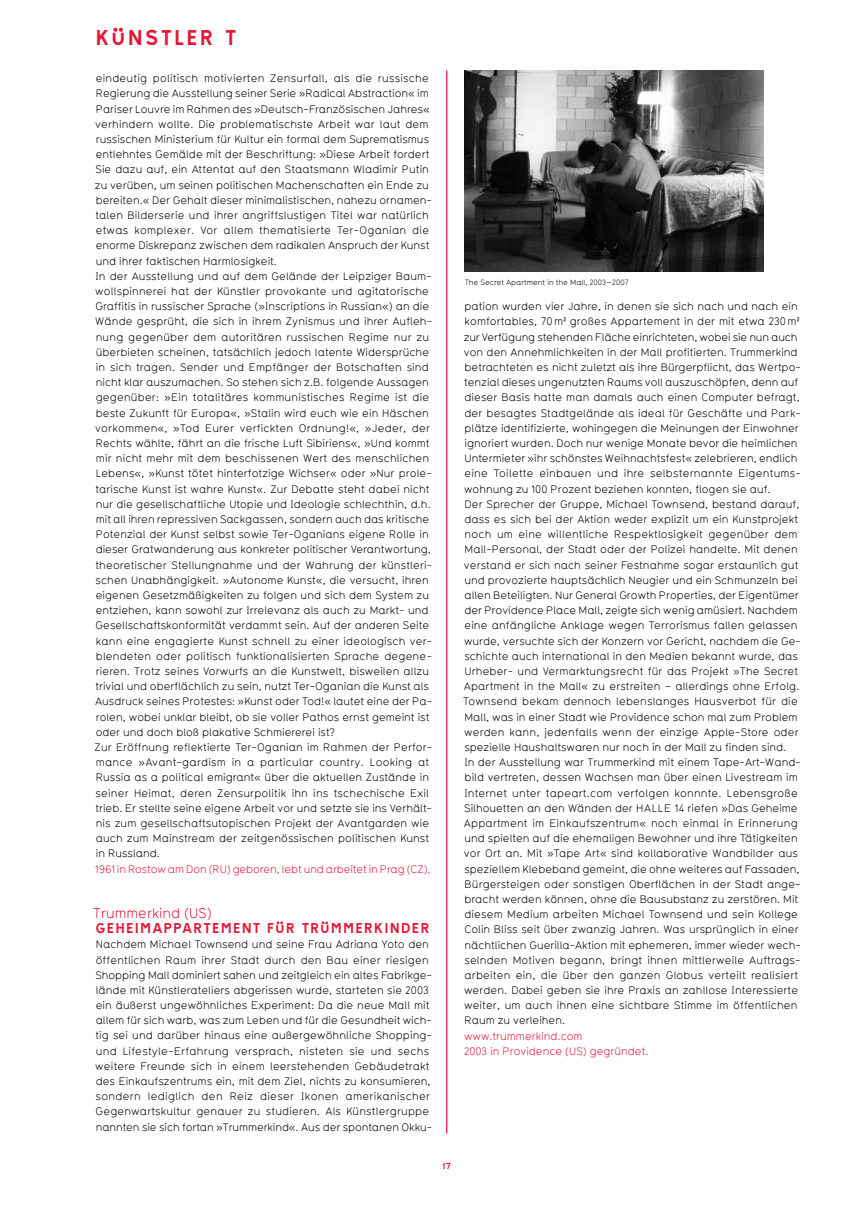
<style>
.page{position:relative;width:851px;height:1205px;background:#fff}
.page>*{position:absolute;margin:0;border:0;box-sizing:border-box;transform-origin:0 0}
.t1{font:18.75px "Tratexvierzehn";color:#e31837}
.t2{font:13.75px "Typ 1451";color:#e31837}
.t3{font:12.5px "Tratexvierzehn";letter-spacing:.085em;color:#e31837}
.t4{font:10.62px/15.2px "Typ 1451";letter-spacing:.005em;color:#000}
.t5{font:10.62px/15.2px "Typ 1451";letter-spacing:-.005em;color:#e31837}
.t6{font:7.5px "Typ 1451";color:#000}
.t7{font:7.5px "Tratex Svart";color:#e31837}
</style>
<div class="page">
<hr style="left:446px;top:70px;width:1px;height:1063px;background:#e31837">
<img style="left:464px;top:70px;width:299px;height:202px">
<h1 class="t1" style="left:96px;top:25px;width:47px">KÜNSTLER</h1>
<h1 class="t1" style="left:225px;top:25px;width:11px">T</h1>
<p class="t4" style="left:95px;top:71px;width:339px">eindeutig politisch motivierten Zensurfall, als die russische Regierung die Ausstellung seiner Serie »Radical Abstraction« im Pariser Louvre im Rahmen des »Deutsch-Französischen Jahres« verhindern wollte. Die problematischste Arbeit war laut dem russischen Ministerium für Kultur ein formal dem Suprematismus entlehntes Gemälde mit der Beschriftung: »Diese Arbeit fordert Sie dazu auf, ein Attentat auf den Staatsmann Wladimir Putin zu verüben, um seinen politischen Machenschaften ein Ende zu bereiten.« Der Gehalt dieser minimalistischen, nahezu ornamen&shy;talen Bilderserie und ihrer angriffslustigen Titel war natürlich etwas komplexer. Vor allem thematisierte Ter-Oganian die enorme Diskrepanz zwischen dem radikalen Anspruch der Kunst und ihrer faktischen Harmlosigkeit.<br>In der Ausstellung und auf dem Gelände der Leipziger Baum&shy;wollspinnerei hat der Künstler provokante und agitatorische Graffitis in russischer Sprache (»Inscriptions in Russian«) an die Wände gesprüht, die sich in ihrem Zynismus und ihrer Aufleh&shy;nung gegenüber dem autoritären russischen Regime nur zu überbieten scheinen, tatsächlich jedoch latente Widersprüche in sich tragen. Sender und Empfänger der Botschaften sind nicht klar auszumachen. So stehen sich z.B. folgende Aussagen gegenüber: »Ein totalitäres kommunistisches Regime ist die beste Zukunft für Europa«, »Stalin wird euch wie ein Häschen vorkommen«, »Tod Eurer verfickten Ordnung!«, »Jeder, der Rechts wählte, fährt an die frische Luft Sibiriens«, »Und kommt mir nicht mehr mit dem beschissenen Wert des menschlichen Lebens«, »Kunst tötet hinterfotzige Wichser« oder »Nur prole&shy;tarische Kunst ist wahre Kunst«. Zur Debatte steht dabei nicht nur die gesellschaftliche Utopie und Ideologie schlechthin, d.h. mit all ihren repressiven Sackgassen, sondern auch das kritische Potenzial der Kunst selbst sowie Ter-Oganians eigene Rolle in dieser Gratwanderung aus konkreter politischer Verantwortung, theoretischer Stellungnahme und der Wahrung der künstleri&shy;schen Unabhängigkeit. »Autonome Kunst«, die versucht, ihren eigenen Gesetzmäßigkeiten zu folgen und sich dem System zu entziehen, kann sowohl zur Irrelevanz als auch zu Markt- und Gesellschaftskonformität verdammt sein. Auf der anderen Seite kann eine engagierte Kunst schnell zu einer ideologisch ver&shy;blendeten oder politisch funktionalisierten Sprache degene&shy;rieren. Trotz seines Vorwurfs an die Kunstwelt, bisweilen allzu trivial und oberflächlich zu sein, nutzt Ter-Oganian die Kunst als Ausdruck seines Protestes: »Kunst oder Tod!« lautet eine der Pa&shy;rolen, wobei unklar bleibt, ob sie voller Pathos ernst gemeint ist oder und doch bloß plakative Schmiererei ist?<br>Zur Eröffnung reflektierte Ter-Oganian im Rahmen der Perfor&shy;mance »Avant-gardism in a particular country. Looking at Russia as a political emigrant« über die aktuellen Zustände in seiner Heimat, deren Zensurpolitik ihn ins tschechische Exil trieb. Er stellte seine eigene Arbeit vor und setzte sie ins Verhält&shy;nis zum gesellschaftsutopischen Projekt der Avantgarden wie auch zum Mainstream der zeitgenössischen politischen Kunst in Russland.</p>
<p class="t5" style="left:95px;top:861px;width:337px">1961 in Rostow am Don (RU) geboren, lebt und arbeitet in Prag (CZ).</p>
<p class="t2" style="left:93px;top:904px;width:120px">Trummerkind (US)</p>
<p class="t3" style="left:95px;top:920px;width:335px">GEHEIMAPPARTEMENT FÜR TRÜMMERKINDER</p>
<p class="t4" style="left:95px;top:936px;width:338px">Nachdem Michael Townsend und seine Frau Adriana Yoto den öffentlichen Raum ihrer Stadt durch den Bau einer riesigen Shopping Mall dominiert sahen und zeitgleich ein altes Fabrikge&shy;lände mit Künstlerateliers abgerissen wurde, starteten sie 2003 ein äußerst ungewöhnliches Experiment: Da die neue Mall mit allem für sich warb, was zum Leben und für die Gesundheit wich&shy;tig sei und darüber hinaus eine außergewöhnliche Shopping&shy;und Lifestyle-Erfahrung versprach, nisteten sie und sechs weitere Freunde sich in einem leerstehenden Gebäudetrakt des Einkaufszentrums ein, mit dem Ziel, nichts zu konsumieren, sondern lediglich den Reiz dieser Ikonen amerikanischer Gegenwartskultur genauer zu studieren. Als Künstlergruppe nannten sie sich fortan »Trummerkind«. Aus der spontanen Okku-</p>
<p class="t7" style="left:442px;top:1160px;width:10px">17</p>
<p class="t6" style="left:464px;top:277px;width:165px">The Secret Apartment in the Mall, 2003—2007</p>
<p class="t4" style="left:463px;top:298px;width:339px">pation wurden vier Jahre, in denen sie sich nach und nach ein komfortables, 70m² großes Appartement in der mit etwa 230m² zur Verfügung stehenden Fläche einrichteten, wobei sie nun auch von den Annehmlichkeiten in der Mall profitierten. Trummerkind betrachteten es nicht zuletzt als ihre Bürgerpflicht, das Wertpo&shy;tenzial dieses ungenutzten Raums voll auszuschöpfen, denn auf dieser Basis hatte man damals auch einen Computer befragt, der besagtes Stadtgelände als ideal für Geschäfte und Park&shy;plätze identifizierte, wohingegen die Meinungen der Einwohner ignoriert wurden. Doch nur wenige Monate bevor die heimlichen Untermieter »ihr schönstes Weihnachtsfest« zelebrieren, endlich eine Toilette einbauen und ihre selbsternannte Eigentums&shy;wohnung zu 100 Prozent beziehen konnten, flogen sie auf.<br>Der Sprecher der Gruppe, Michael Townsend, bestand darauf, dass es sich bei der Aktion weder explizit um ein Kunstprojekt noch um eine willentliche Respektlosigkeit gegenüber dem Mall-Personal, der Stadt oder der Polizei handelte. Mit denen verstand er sich nach seiner Festnahme sogar erstaunlich gut und provozierte hauptsächlich Neugier und ein Schmunzeln bei allen Beteiligten. Nur General Growth Properties, der Eigentümer der Providence Place Mall, zeigte sich wenig amüsiert. Nachdem eine anfängliche Anklage wegen Terrorismus fallen gelassen wurde, versuchte sich der Konzern vor Gericht, nachdem die Ge&shy;schichte auch international in den Medien bekannt wurde, das Urheber- und Vermarktungsrecht für das Projekt »The Secret Apartment in the Mall« zu erstreiten – allerdings ohne Erfolg.<br>Townsend bekam dennoch lebenslanges Hausverbot für die Mall, was in einer Stadt wie Providence schon mal zum Problem werden kann, jedenfalls wenn der einzige Apple-Store oder spezielle Haushaltswaren nur noch in der Mall zu finden sind.<br>In der Ausstellung war Trummerkind mit einem Tape-Art-Wand&shy;bild vertreten, dessen Wachsen man über einen Livestream im Internet unter tapeart.com verfolgen konnnte. Lebensgroße Silhouetten an den Wänden der HALLE 14 riefen »Das Geheime Appartment im Einkaufszentrum« noch einmal in Erinnerung und spielten auf die ehemaligen Bewohner und ihre Tätigkeiten vor Ort an. Mit »Tape Art« sind kollaborative Wandbilder aus speziellem Klebeband gemeint, die ohne weiteres auf Fassaden, Bürgersteigen oder sonstigen Oberflächen in der Stadt ange&shy;bracht werden können, ohne die Bausubstanz zu zerstören. Mit diesem Medium arbeiten Michael Townsend und sein Kollege Colin Bliss seit über zwanzig Jahren. Was ursprünglich in einer nächtlichen Guerilla-Aktion mit ephemeren, immer wieder wech&shy;selnden Motiven begann, bringt ihnen mittlerweile Auftrags&shy;arbeiten ein, die über den ganzen Globus verteilt realisiert werden. Dabei geben sie ihre Praxis an zahllose Interessierte weiter, um auch ihnen eine sichtbare Stimme im öffentlichen Raum zu verleihen.</p>
<p class="t5" style="left:464px;top:1028px;width:186px">www.trummerkind.com<br>2003 in Providence (US) gegründet.</p>
</div>
